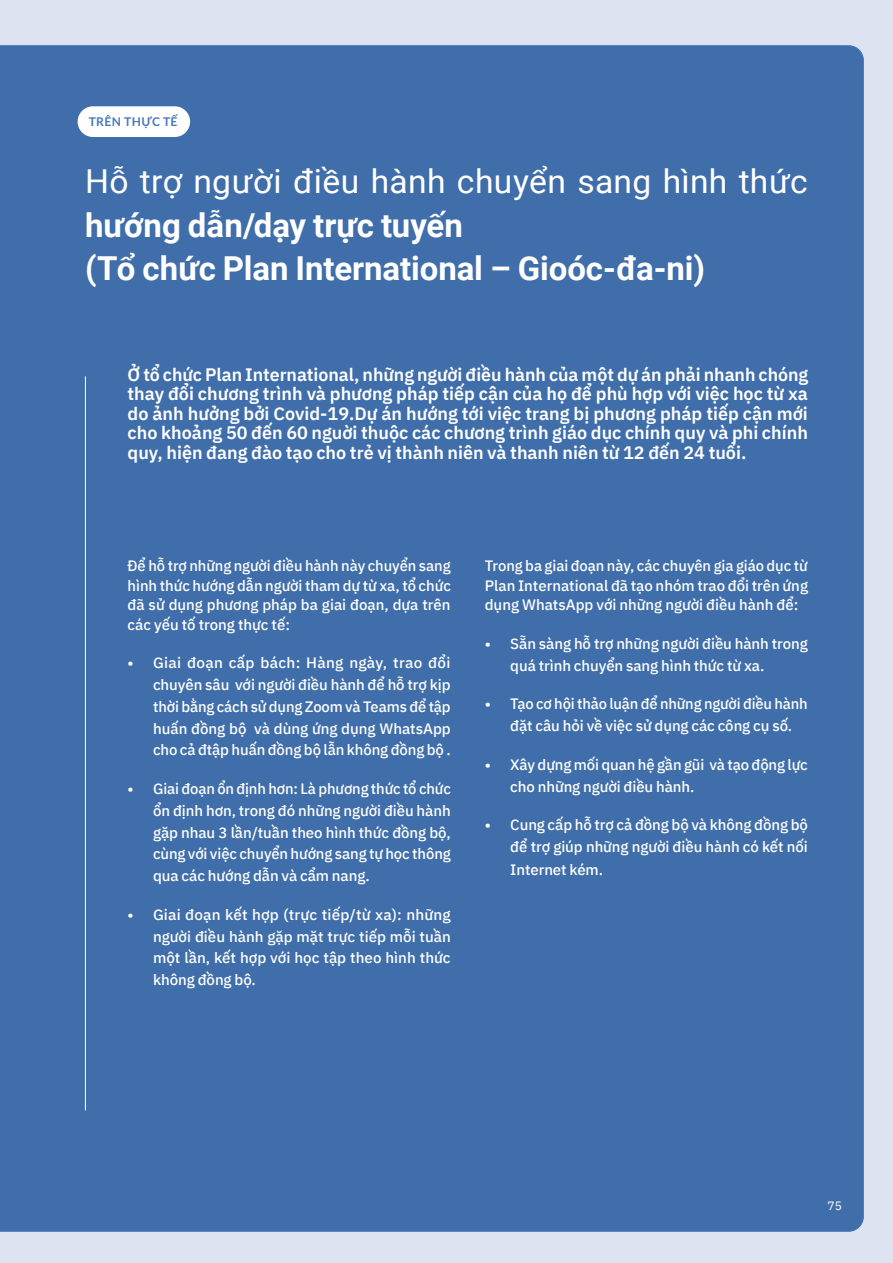
<style>
.page{position:relative;width:893px;height:1263px;background:#dde3f1}
.page>*{position:absolute;margin:0;border:0;box-sizing:border-box;transform-origin:0 0}
.In_practice_title{font:33px/43.5px "Roboto";letter-spacing:.01em;color:#fff}
.In_practice_title-2{font:700 33px "Roboto";letter-spacing:-.005em;color:#fff}
.In_practice_title-3{font:600 18px/19.5px "IBM Plex Sans";color:#fff;text-align:justify}
.In_practice_body{font:500 15px/21.8px "IBM Plex Sans";letter-spacing:-.005em;color:#fff;text-align:justify}
.T2{font:700 12px "Lato";letter-spacing:.03em;color:#4679bb}
.t1{font:12px "IBM Plex Sans";color:#fff}
.s1{font-weight:700}
</style>
<div class="page">
<div style="left:0;top:45px;width:864px;height:1187px;background:#3f6eaa"></div>
<div style="left:78px;top:106px;width:112px;height:31px;background:#fff;border-radius:15px"></div>
<hr style="left:85px;top:377px;width:1px;height:733px;background:#fff">
<p class="T2" style="left:89px;top:113px;width:90px">TRÊN THỰC TẾ</p>
<p class="In_practice_title" style="left:85px;top:159px;width:724px">Hỗ trợ người điều hành chuyển sang hình thức <span class="s1">hướng dẫn/dạy trực tuyến</span></p>
<p class="In_practice_title-2" style="left:85px;top:245px;width:621px">(Tổ chức Plan International – Gioóc-đa-ni)</p>
<p class="In_practice_title-3" style="left:128px;top:363px;width:682px">Ở tổ chức Plan International, những người điều hành của một dự án phải nhanh chóng thay đổi chương trình và phương pháp tiếp cận của họ để phù hợp với việc học từ xa do ảnh hưởng bởi Covid-19.Dự án hướng tới việc trang bị phương pháp tiếp cận mới cho khoảng 50 đến 60 nguời thuộc các chương trình giáo dục chính quy và phi chính quy, hiện đang đào tạo cho trẻ vị thành niên và thanh niên từ 12 đến 24 tuổi.</p>
<p class="In_practice_body" style="left:128px;top:555px;width:325px;line-height:19.5px">Để hỗ trợ những người điều hành này chuyển sang hình thức hướng dẫn người tham dự từ xa, tổ chức đã sử dụng phương pháp ba giai đoạn, dựa trên các yếu tố trong thực tế:</p>
<p class="In_practice_body" style="left:153px;top:651px;width:299px;text-indent:-26px">• Giai đoạn cấp bách: Hàng ngày, trao đổi chuyên sâu với người điều hành để hỗ trợ kịp thời bằng cách sử dụng Zoom và Teams để tập huấn đồng bộ và dùng ứng dụng WhatsApp cho cả đtập huấn đồng bộ lẫn không đồng bộ .</p>
<p class="In_practice_body" style="left:153px;top:777px;width:299px;text-indent:-26px">• Giai đoạn ổn định hơn: Là phương thức tổ chức ổn định hơn, trong đó những người điều hành gặp nhau 3 lần/tuần theo hình thức đồng bộ, cùng với việc chuyển hướng sang tự học thông qua các hướng dẫn và cẩm nang.</p>
<p class="In_practice_body" style="left:153px;top:902px;width:299px;text-indent:-26px">• Giai đoạn kết hợp (trực tiếp/từ xa): những người điều hành gặp mặt trực tiếp mỗi tuần một lần, kết hợp với học tập theo hình thức không đồng bộ.</p>
<p class="In_practice_body" style="left:485px;top:555px;width:325px;line-height:19.5px">Trong ba giai đoạn này, các chuyên gia giáo dục từ Plan International đã tạo nhóm trao đổi trên ứng dụng WhatsApp với những người điều hành để:</p>
<p class="In_practice_body" style="left:510px;top:631px;width:299px;text-indent:-26px">• Sẵn sàng hỗ trợ những người điều hành trong quá trình chuyển sang hình thức từ xa.</p>
<p class="In_practice_body" style="left:510px;top:692px;width:299px;text-indent:-26px">• Tạo cơ hội thảo luận để những người điều hành đặt câu hỏi về việc sử dụng các công cụ số.</p>
<p class="In_practice_body" style="left:510px;top:752px;width:299px;text-indent:-26px">• Xây dựng mối quan hệ gần gũi và tạo động lực cho những người điều hành.</p>
<p class="In_practice_body" style="left:510px;top:813px;width:299px;line-height:22.2px;text-indent:-26px">• Cung cấp hỗ trợ cả đồng bộ và không đồng bộ để trợ giúp những người điều hành có kết nối Internet kém.</p>
<p class="t1" style="left:827px;top:1196px;width:16px">75</p>
</div>
